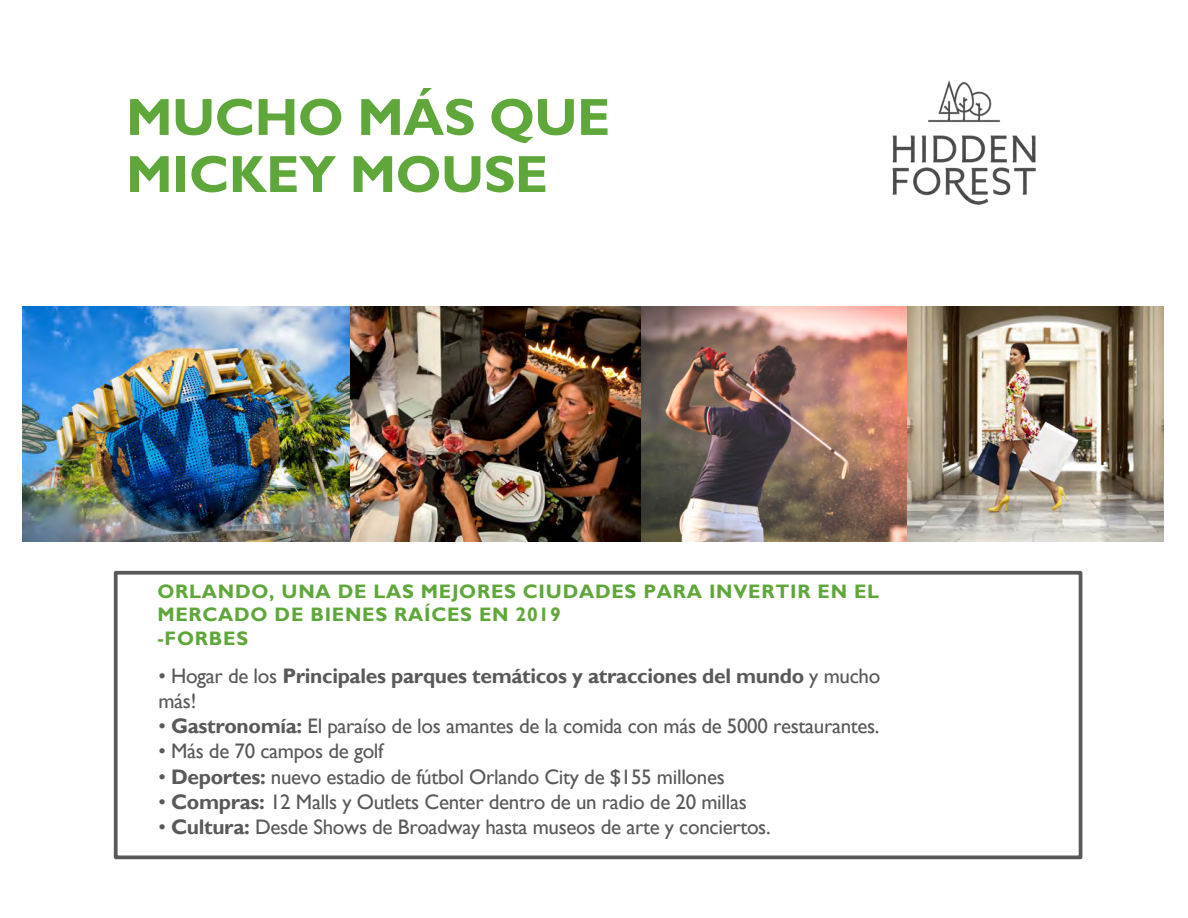
<style>
.page{position:relative;width:1188px;height:918px;background:#fff}
.page>*{position:absolute;margin:0;border:0;box-sizing:border-box;transform-origin:0 0}
.t1{font:700 52.5px/57px "Gill Sans";letter-spacing:-.01em;color:#5fa73a}
.t2{font:21px "Gill Sans";letter-spacing:-.015em;color:#595959}
.t3{font:700 21px/25.2px "Gill Sans";letter-spacing:-.015em;color:#595959}
.t4{font:700 19.5px/23.4px "Gill Sans";letter-spacing:.04em;color:#5fa73a}
.s1{font-style:inherit}
.s2{font-weight:400}
.s3{font-weight:700}
</style>
<div class="page">
<img style="left:22px;top:306px;width:603px;height:235px">
<img style="left:625px;top:306px;width:282px;height:235px">
<div style="left:114px;top:571px;width:968px;height:288px;border:4px solid #595959"></div>
<img style="left:907px;top:306px;width:257px;height:235px">
<img style="left:892px;top:81px;width:144px;height:124px">
<h1 class="t1" style="left:126px;top:90px;width:486px">MUC<span class="s1">H</span>O MÁS QUE<br>MIC<span class="s1">K</span>EY MOUSE</h1>
<p class="t4" style="left:157px;top:580px;width:723px">ORLANDO, UNA DE LAS ME<span class="s1">J</span>ORES CIUDADES PARA INVERTIR EN EL<br>MERCADO DE <span class="s1">B</span>IENES RAÍCES EN 20<span class="s1">19</span>9"<br>-FOR<span class="s1">B</span>ES</p>
<p class="t3" style="left:158px;top:664px;width:723px"><span class="s2">• Hogar de los</span> <span class="s1">P</span>rinci<span class="s1">p</span>ales <span class="s1">p</span>arques temáticos y atracciones del mundo <span class="s2">y mucho más!</span></p>
<p class="t2" style="left:158px;top:714px;width:723px">• <span class="s3">Gastronomía:</span> El paraíso de los amantes de la comida con más de 5000 restaurantes.</p>
<p class="t2" style="left:158px;top:739px;width:227px">• Más de 70 campos de golf</p>
<p class="t2" style="left:158px;top:764px;width:568px">• <span class="s3">De</span><span class="s3">p</span><span class="s3">ortes:</span> nuevo estadio de fútbol Orlando City de $155 millones</p>
<p class="t2" style="left:158px;top:790px;width:590px">• <span class="s3">Com</span><span class="s3">p</span><span class="s3">ras:</span> 12 Malls y Outlets Center dentro de un radio de 20 millas</p>
<p class="t2" style="left:158px;top:815px;width:614px">• <span class="s3">Cultura:</span> Desde Shows de Broadway hasta museos de arte y conciertos.</p>
</div>
